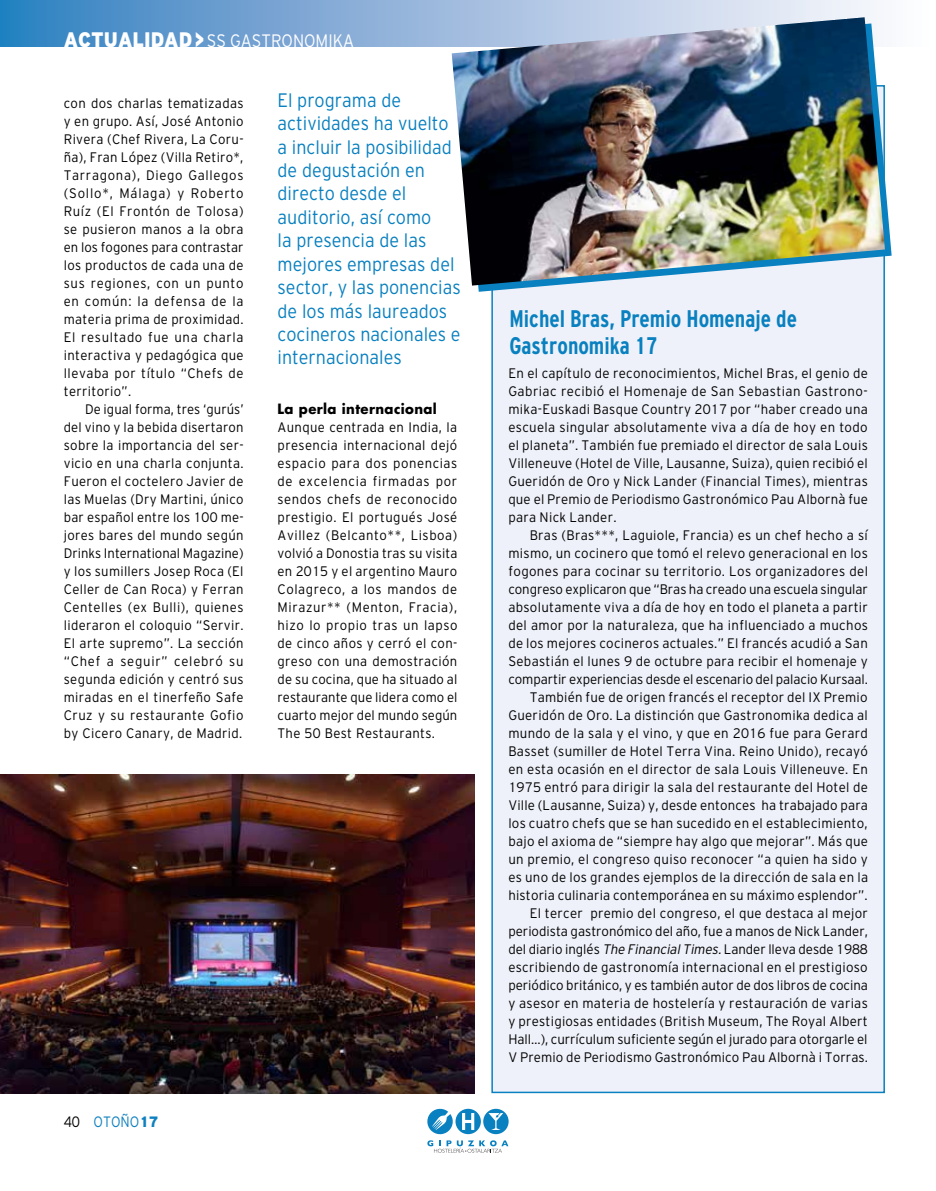
<style>
.page{position:relative;width:936px;height:1191px;background:#fff}
.page>*{position:absolute;margin:0;border:0;box-sizing:border-box;transform-origin:0 0}
.t1{font:700 condensed 24px/27px "Civica 09";color:#0980bf;scale:.94 1}
.t2{font:300 19.5px/23.4px "Civica 01";color:#0980bf;scale:.92 1}
.t3{font:300 18px "Civica 01";color:#fff;scale:.9 1}
.t4{font:300 15px "Civica 01";color:#1081c0;scale:.9 1}
.t5{font:300 15px "Civica 01";color:#000;scale:.9 1}
.t6{font:300 13.8px/18px "Civica 01";letter-spacing:.02em;color:#000;text-align:justify;scale:.96 1}
.t7{font:300 13.8px/18px "Civica 01";letter-spacing:.02em;color:#000;text-align:justify;scale:.95 1}
.t8{font:700 13.8px "Futura Std";letter-spacing:.03em;color:#000;scale:.96 1}
.s1{font-family:"Civica 10";font-weight:900;font-size:21px}
.s2{font-family:"Civica 10";font-weight:900}
.s3{font-style:italic}
</style>
<div class="page">
<svg style="left:0;top:0;width:877px;height:47px;background:#81acd6"></svg>
<svg style="left:427px;top:1108px;width:81px;height:44px"></svg>
<div style="left:491px;top:85px;width:393px;height:1008px;background:#eef1f9;border:2px solid #0980bf"></div>
<svg style="left:472px;top:85px;width:419px;height:207px"></svg>
<img style="left:451px;top:17px;width:433px;height:268px">
<img style="left:0;top:774px;width:474px;height:319px">
<h3 class="t3" style="left:64px;top:30px;width:324px"><span class="s1">ACTUALIDAD&gt;</span>SS GASTRONOMIKA</h3>
<p class="t7" style="left:64px;top:94px;width:191px">con dos charlas tematizadas y en grupo. Así, José Antonio Rivera (Chef Rivera, La Coru&shy;ña), Fran López (Villa Retiro*, Tarragona), Diego Gallegos (Sollo*, Málaga) y Roberto Ruíz (El Frontón de Tolosa) se pusieron manos a la obra en los fogones para contrastar los productos de cada una de sus regiones, con un punto en común: la defensa de la materia prima de proximidad.<br>El resultado fue una charla interactiva y pedagógica que llevaba por título “Chefs de territorio”.</p>
<p class="t7" style="left:64px;top:400px;width:191px;text-indent:21px">De igual forma, tres ‘gurús’ del vino y la bebida disertaron sobre la importancia del ser&shy;vicio en una charla conjunta.<br>Fueron el coctelero Javier de las Muelas (Dry Martini, único bar español entre los 100 me&shy;jores bares del mundo según Drinks International Magazine) y los sumillers Josep Roca (El Celler de Can Roca) y Ferran Centelles (ex Bulli), quienes lideraron el coloquio “Servir.<br>El arte supremo”. La sección “Chef a seguir” celebró su segunda edición y centró sus miradas en el tinerfeño Safe Cruz y su restaurante Gofio by Cicero Canary, de Madrid.</p>
<p class="t2" style="left:277px;top:88px;width:201px">El programa de actividades ha vuelto a incluir la posibilidad de degustación en directo desde el auditorio, así como<br>la presencia de las mejores empresas del sector, y las ponencias de los más laureados cocineros nacionales e internacionales</p>
<p class="t8" style="left:277px;top:400px;width:167px">La perla internacional</p>
<p class="t7" style="left:277px;top:418px;width:191px">Aunque centrada en India, la presencia internacional dejó espacio para dos ponencias de excelencia firmadas por sendos chefs de reconocido prestigio. El portugués José Avillez (Belcanto**, Lisboa) volvió a Donostia tras su visita en 2015 y el argentino Mauro Colagreco, a los mandos de Mirazur** (Menton, Fracia), hizo lo propio tras un lapso de cinco años y cerró el con&shy;greso con una demostración de su cocina, que ha situado al restaurante que lidera como el cuarto mejor del mundo según The 50 Best Restaurants.</p>
<p class="t5" style="left:64px;top:1113px;width:20px">40</p>
<p class="t4" style="left:94px;top:1113px;width:74px">OTOÑO<span class="s2">17</span></p>
<h1 class="t1" style="left:509px;top:304px;width:307px">Michel Bras, Premio Homenaje de<br>Gastronomika 17</h1>
<p class="t6" style="left:508px;top:364px;width:376px">En el capítulo de reconocimientos, Michel Bras, el genio de Gabriac recibió el Homenaje de San Sebastian Gastrono&shy;mika-Euskadi Basque Country 2017 por “haber creado una escuela singular absolutamente viva a día de hoy en todo el planeta”. También fue premiado el director de sala Louis Villeneuve (Hotel de Ville, Lausanne, Suiza), quien recibió el Gueridón de Oro y Nick Lander (Financial Times), mientras que el Premio de Periodismo Gastronómico Pau Albornà fue para Nick Lander.</p>
<p class="t6" style="left:508px;top:526px;width:376px;text-align:right">Bras (Bras***, Laguiole, Francia) es un chef hecho a sí mismo, un cocinero que tomó el relevo generacional en los fogones para cocinar su territorio. Los organizadores del congreso explicaron que “Bras ha creado una escuela singular absolutamente viva a día de hoy en todo el planeta a partir del amor por la naturaleza, que ha influenciado a muchos de los mejores cocineros actuales.” El francés acudió a San Sebastián el lunes 9 de octubre para recibir el homenaje y compartir experiencias desde el escenario del palacio Kursaal.<br>También fue de origen francés el receptor del IX Premio Gueridón de Oro. La distinción que Gastronomika dedica al mundo de la sala y el vino, y que en 2016 fue para Gerard Basset (sumiller de Hotel Terra Vina. Reino Unido), recayó en esta ocasión en el director de sala Louis Villeneuve. En 1975 entró para dirigir la sala del restaurante del Hotel de Ville (Lausanne, Suiza) y, desde entonces ha trabajado para los cuatro chefs que se han sucedido en el establecimiento, bajo el axioma de “siempre hay algo que mejorar”. Más que un premio, el congreso quiso reconocer “a quien ha sido y es uno de los grandes ejemplos de la dirección de sala en la historia culinaria contemporánea en su máximo esplendor”.<br>El tercer premio del congreso, el que destaca al mejor periodista gastronómico del año, fue a manos de Nick Lander, del diario inglés <span class="s3">The FinancialTimes.</span>Lander lleva desde 1988 escribiendo de gastronomía internacional en el prestigioso periódico británico, y es también autor de dos libros de cocina y asesor en materia de hostelería y restauración de varias y prestigiosas entidades (British Museum, The Royal Albert Hall…), currículum suficiente según el jurado para otorgarle el V Premio de Periodismo Gastronómico Pau Albornà i Torras.</p>
</div>
